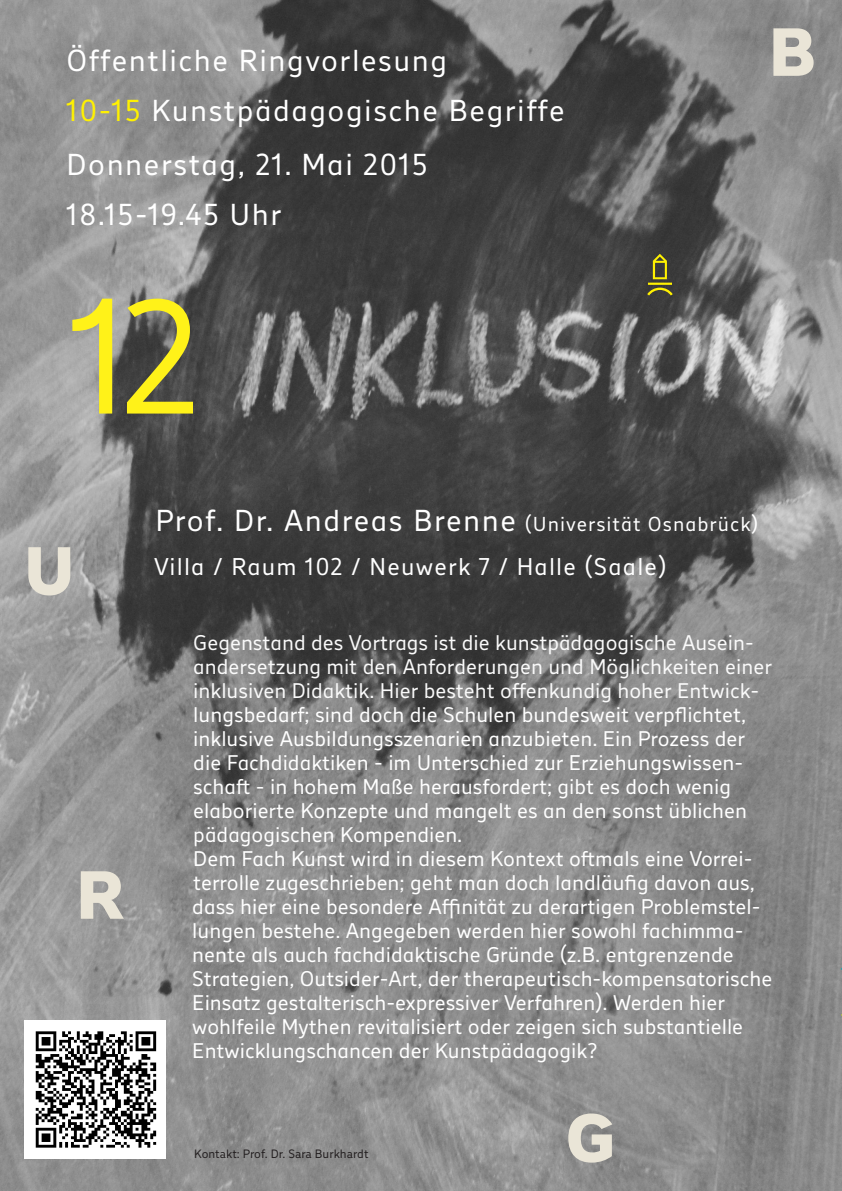
<style>
.page{position:relative;width:842px;height:1191px;background:#fff}
.page>*{position:absolute;margin:0;border:0;box-sizing:border-box;transform-origin:0 0}
.t1{font:160px "Burg Grotesk Beta";color:#fff219}
.t2{font:30px/50px "Burg Grotesk Beta";letter-spacing:.05em;color:#fff}
.t3{font:24px "Burg Grotesk Beta";letter-spacing:.05em;color:#fff}
.t4{font:21px/24px "Burg Grotesk Beta";color:#fff}
.t5{font:21px/24px "Burg Grotesk Beta";color:#fafafa}
.t6{font:20px "Burg Grotesk Beta";letter-spacing:.05em;color:#fff}
.t7{font:12px "Burg Grotesk Beta";color:#231f20}
.s1{color:#fff101}
.s2{font-size:30px}
</style>
<div class="page">
<img style="left:0;top:0;width:842px;height:1191px">
<img style="left:24px;top:1020px;width:141px;height:138px">
<svg style="left:568px;top:1113px;width:44px;height:49px;background:#c6c2ba"></svg>
<svg style="left:647px;top:254px;width:26px;height:41px"></svg>
<svg style="left:773px;top:28px;width:41px;height:48px;background:#d2cec4"></svg>
<svg style="left:28px;top:547px;width:42px;height:48px;background:#cac7be"></svg>
<svg style="left:81px;top:871px;width:43px;height:47px;background:#d0ccc2"></svg>
<h2 class="t2" style="left:67px;top:36px;width:500px">Öffentliche Ringvorlesung<br><span class="s1">10-15</span> Kunstpädagogische Begriffe</h2>
<h2 class="t2" style="left:67px;top:140px;width:362px">Donnerstag, 21. Mai 2015<br>18.15-19.45 Uhr</h2>
<h1 class="t1" style="left:70px;top:262px;width:132px">12</h1>
<p class="t6" style="left:155px;top:512px;width:604px"><span class="s2">Prof. Dr. Andreas Brenne</span> (Universität Osnabrück)</p>
<p class="t3" style="left:154px;top:552px;width:514px">Villa / Raum 102 / Neuwerk 7 / Halle (Saale)</p>
<p class="t5" style="left:193px;top:630px;width:580px">Gegenstand des Vortrags ist die kunstpädagogische Ausein&shy;andersetzung mit den Anforderungen und Möglichkeiten einer inklusiven Didaktik. Hier besteht offenkundig hoher Entwick-</p>
<p class="t4" style="left:192px;top:702px;width:581px">lungsbedarf; sind doch die Schulen bundesweit verpflichtet, inklusive Ausbildungsszenarien anzubieten. Ein Prozess der die Fachdidaktiken - im Unterschied zur Erziehungswissen&shy;schaft - in hohem Maße herausfordert; gibt es doch wenig elaborierte Konzepte und mangelt es an den sonst üblichen pädagogischen Kompendien.<br>Dem Fach Kunst wird in diesem Kontext oftmals eine Vorrei&shy;terrolle zugeschrieben; geht man doch landläufig davon aus, dass hier eine besondere Affinität zu derartigen Problemstel&shy;lungen bestehe. Angegeben werden hier sowohl fachimma&shy;nente als auch fachdidaktische Gründe (z.B. entgrenzende Strategien, Outsider-Art, der therapeutisch-kompensatorische Einsatz gestalterisch-expressiver Verfahren). Werden hier wohlfeile Mythen revitalisiert oder zeigen sich substantielle Entwicklungschancen der Kunstpädagogik?</p>
<p class="t7" style="left:194px;top:1146px;width:176px">Kontakt: Prof. Dr. Sara Burkhardt</p>
</div>
